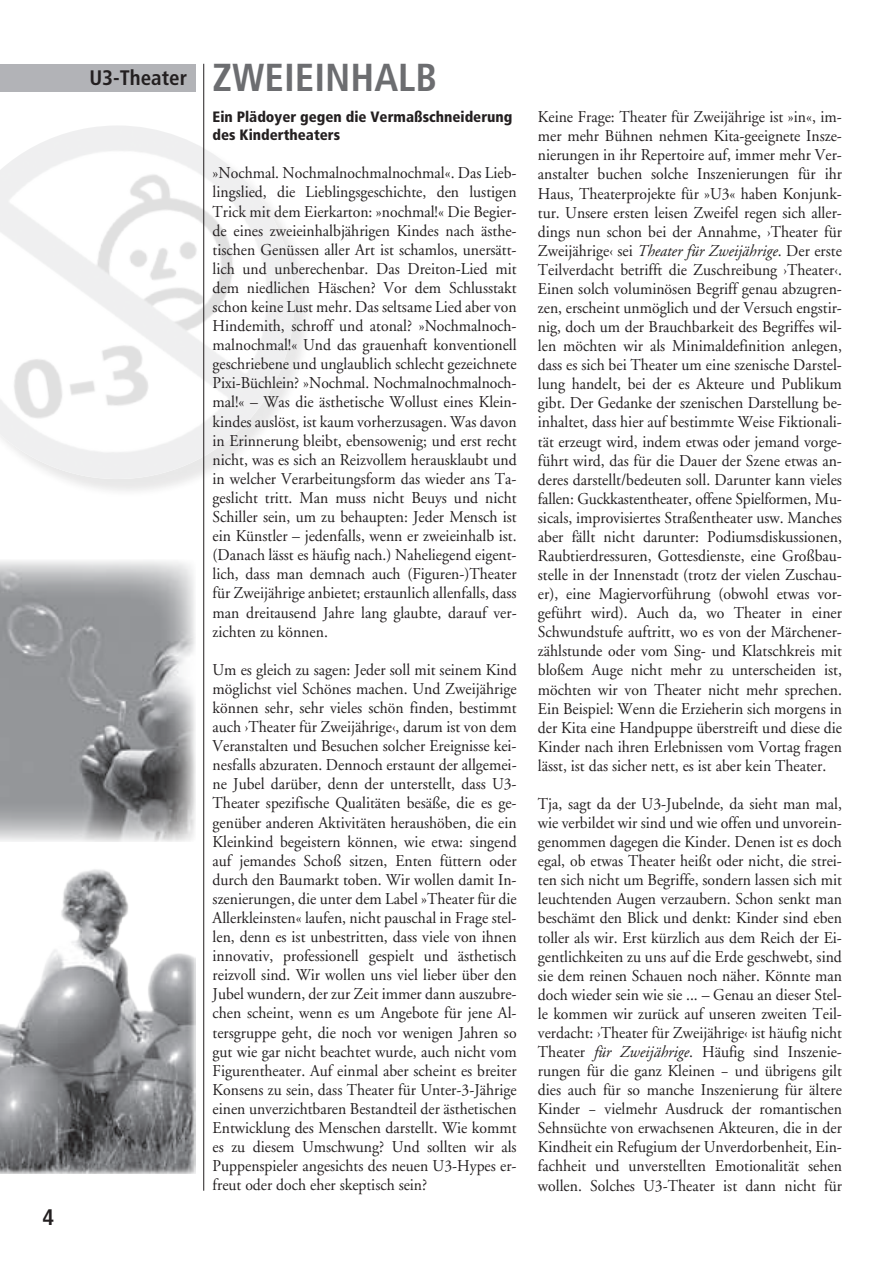
<style>
.page{position:relative;width:893px;height:1263px;background:#fff}
.page>*{position:absolute;margin:0;border:0;box-sizing:border-box;transform-origin:0 0}
.t1{font:700 condensed 39px "Frutiger";color:#6c6d70}
.t2{font:700 condensed 22.5px "Frutiger";color:#231f20}
.t3{font:16.5px/19px "Adobe Garamond";color:#231f20;text-align:justify;scale:.95 1}
.t4{font:900 condensed 15px/18.3px "Frutiger";color:#231f20}
.s1{font-style:italic}
</style>
<div class="page">
<img style="left:0;top:561px;width:196px;height:281px">
<img style="left:0;top:869px;width:196px;height:305px">
<img style="left:0;top:125px;width:306px;height:362px">
<div style="left:0;top:64px;width:196px;height:27px;background:#b2b3b7"></div>
<hr style="left:203px;top:64px;width:1px;height:1127px;background:#231f20">
<h2 class="t2" style="left:43px;top:1203px;width:13px">4</h2>
<h1 class="t1" style="left:89px;top:55px;width:349px"><sup>U3-THEATER</sup> ZWEIEI NHALB</h1>
<p class="t4" style="left:213px;top:107px;width:301px">Ein Plädoyer gegen die Vermaßschneiderung des Kindertheaters</p>
<p class="t3" style="left:213px;top:164px;width:322px">»Nochmal. Nochmalnochmalnochmal«. Das Lieb&shy;lingslied, die Lieblingsgeschichte, den lustigen Trick mit dem Eierkarton: »nochmal!« Die Begier&shy;de eines zweieinhalbjährigen Kindes nach ästhe&shy;tischen Genüssen aller Art ist schamlos, unersätt&shy;lich und unberechenbar. Das Dreiton-Lied mit dem niedlichen Häschen? Vor dem Schlusstakt schon keine Lust mehr. Das seltsame Lied aber von Hindemith, schroff und atonal? »Nochmalnoch&shy;malnochmal!« Und das grauenhaft konventionell geschriebene und unglaublich schlecht gezeichnete Pixi-Büchlein? »Nochmal. Nochmalnochmalnoch&shy;mal!« – Was die ästhetische Wollust eines Klein&shy;kindes auslöst, ist kaum vorherzusagen. Was davon in Erinnerung bleibt, ebensowenig; und erst recht nicht, was es sich an Reizvollem herausklaubt und in welcher Verarbeitungsform das wieder ans Ta&shy;geslicht tritt. Man muss nicht Beuys und nicht Schiller sein, um zu behaupten: Jeder Mensch ist ein Künstler – jedenfalls, wenn er zweieinhalb ist. (Danach lässt es häufig nach.) Naheliegend eigent&shy;lich, dass man demnach auch (Figuren-)Theater für Zweijährige anbietet; erstaunlich allenfalls, dass man dreitausend Jahre lang glaubte, darauf ver&shy;zichten zu können.</p>
<p class="t3" style="left:213px;top:660px;width:322px">Um es gleich zu sagen: Jeder soll mit seinem Kind möglichst viel Schönes machen. Und Zweijährige können sehr, sehr vieles schön finden, bestimmt auch ›Theater für Zweijährige‹, darum ist von dem Veranstalten und Besuchen solcher Ereignisse kei&shy;nesfalls abzuraten. Dennoch erstaunt der allgemei&shy;ne Jubel darüber, denn der unterstellt, dass U3- Theater spezifische Qualitäten besäße, die es ge&shy;genüber anderen Aktivitäten heraushöben, die ein Kleinkind begeistern können, wie etwa: singend auf jemandes Schoß sitzen, Enten füttern oder durch den Baumarkt toben. Wir wollen damit In&shy;szenierungen, die unter dem Label »Theater für die Allerkleinsten« laufen, nicht pauschal in Frage stel&shy;len, denn es ist unbestritten, dass viele von ihnen innovativ, professionell gespielt und ästhetisch reizvoll sind. Wir wollen uns viel lieber über den Jubel wundern, der zur Zeit immer dann auszubre&shy;chen scheint, wenn es um Angebote für jene Al&shy;tersgruppe geht, die noch vor wenigen Jahren so gut wie gar nicht beachtet wurde, auch nicht vom Figurentheater. Auf einmal aber scheint es breiter Konsens zu sein, dass Theater für Unter-3-Jährige einen unverzichtbaren Bestandteil der ästhetischen Entwicklung des Menschen darstellt. Wie kommt es zu diesem Umschwung? Und sollten wir als Puppenspieler angesichts des neuen U3-Hypes er&shy;freut oder doch eher skeptisch sein?</p>
<p class="t3" style="left:538px;top:108px;width:322px">Keine Frage: Theater für Zweijährige ist »in«, im&shy;mer mehr Bühnen nehmen Kita-geeignete Insze&shy;nierungen in ihr Repertoire auf, immer mehr Ver&shy;anstalter buchen solche Inszenierungen für ihr Haus, Theaterprojekte für »U3« haben Konjunk&shy;tur. Unsere ersten leisen Zweifel regen sich aller&shy;dings nun schon bei der Annahme, ›Theater für Zweijährige‹ sei <span class="s1">Theater für Zweijährige</span>. Der erste Teilverdacht betrifft die Zuschreibung ›Theater‹.<br>Einen solch voluminösen Begriff genau abzugren&shy;zen, erscheint unmöglich und der Versuch engstir&shy;nig, doch um der Brauchbarkeit des Begriffes wil&shy;len möchten wir als Minimaldefinition anlegen, dass es sich bei Theater um eine szenische Darstel&shy;lung handelt, bei der es Akteure und Publikum gibt. Der Gedanke der szenischen Darstellung be&shy;inhaltet, dass hier auf bestimmte Weise Fiktionali&shy;tät erzeugt wird, indem etwas oder jemand vorge&shy;führt wird, das für die Dauer der Szene etwas an&shy;deres darstellt/bedeuten soll. Darunter kann vieles fallen: Guckkastentheater, offene Spielformen, Mu&shy;sicals, improvisiertes Straßentheater usw. Manches aber fällt nicht darunter: Podiumsdiskussionen, Raubtierdressuren, Gottesdienste, eine Großbau&shy;stelle in der Innenstadt (trotz der vielen Zuschau&shy;er), eine Magiervorführung (obwohl etwas vor&shy;geführt wird). Auch da, wo Theater in einer Schwundstufe auftritt, wo es von der Märchener&shy;zählstunde oder vom Sing- und Klatschkreis mit bloßem Auge nicht mehr zu unterscheiden ist, möchten wir von Theater nicht mehr sprechen.<br>Ein Beispiel: Wenn die Erzieherin sich morgens in der Kita eine Handpuppe überstreift und diese die Kinder nach ihren Erlebnissen vom Vortag fragen lässt, ist das sicher nett, es ist aber kein Theater.</p>
<p class="t3" style="left:538px;top:795px;width:322px">Tja, sagt da der U3-Jubelnde, da sieht man mal, wie verbildet wir sind und wie offen und unvorein&shy;genommen dagegen die Kinder. Denen ist es doch egal, ob etwas Theater heißt oder nicht, die strei&shy;ten sich nicht um Begriffe, sondern lassen sich mit leuchtenden Augen verzaubern. Schon senkt man beschämt den Blick und denkt: Kinder sind eben toller als wir. Erst kürzlich aus dem Reich der Ei&shy;gentlichkeiten zu uns auf die Erde geschwebt, sind sie dem reinen Schauen noch näher. Könnte man doch wieder sein wie sie ... – Genau an dieser Stel&shy;le kommen wir zurück auf unseren zweiten Teil&shy;verdacht: ›Theater für Zweijährige‹ ist häufig nicht Theater <span class="s1">für Zweijährige</span>. Häufig sind Inszenie&shy;rungen für die ganz Kleinen − und übrigens gilt dies auch für so manche Inszenierung für ältere Kinder − vielmehr Ausdruck der romantischen Sehnsüchte von erwachsenen Akteuren, die in der Kindheit ein Refugium der Unverdorbenheit, Ein&shy;fachheit und unverstellten Emotionalität sehen wollen. Solches U3-Theater ist dann nicht für</p>
</div>
